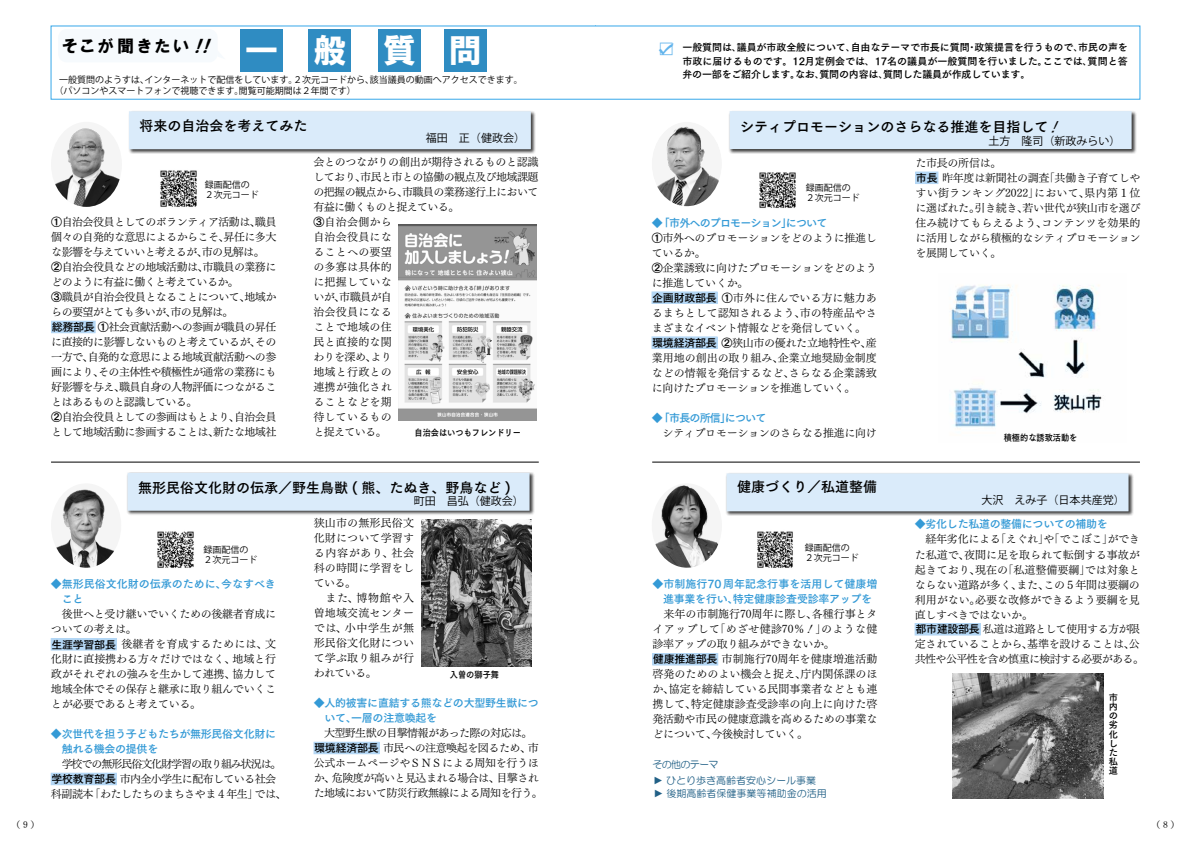
<style>
.page{position:relative;width:1191px;height:842px;background:#fff}
.page>*{position:absolute;margin:0;border:0;box-sizing:border-box;transform-origin:0 0}
.t1{font:33px "HGP Soei Kakugothic UB";color:#fff}
.t2{font:17px "HGP Soei Kakugothic UB";letter-spacing:.2em;color:#000}
.t3{font:17px "MS Gothic";color:#62b4ec}
.t4{font:14px "Tsuku Go Pro B";color:#000}
.t5{font:11px/15px "Tsuku Min Pro R";letter-spacing:-.025em;color:#000}
.t6{font:11px/15px "Tsuku Min Pro R";letter-spacing:-.05em;color:#000}
.t7{font:11px/15px "Tsuku Min Pro R";color:#000}
.t8{font:11px/15px "Tsuku Min Pro R";letter-spacing:.015em;color:#000}
.t9{font:11px/15px "Tsuku Go Pro B";letter-spacing:-.025em;color:#349ad6}
.t10{font:11px/15px "Tsuku Min Pro R";letter-spacing:-.055em;color:#000}
.t11{font:11px "Koz Go Pro";color:#000}
.t12{font:11px/15px "Tsuku Go Pro B";letter-spacing:-.005em;color:#349ad6}
.t13{font:11px "Tsuku Go Pro B";letter-spacing:-.075em;color:#349ad6}
.t14{font:11px/15px "Tsuku Go Pro B";color:#349ad6}
.t15{font:11px "Tsuku Go Pro B";color:#000}
.t16{font:10px/13.4px "Tsuku Go Pro B";letter-spacing:-.02em;color:#000;text-align:justify}
.t17{font:10px "HG Maru Gothic MPRO";color:#216086}
.t18{font:10px "HG Maru Gothic MPRO";letter-spacing:-.07em;color:#216086}
.t19{font:10px "HG Maru Gothic MPRO";color:#216086;scale:.9 1}
.t20{font:9.2px/9.2px "Tsuku Go Pro B";color:#000;text-align:justify}
.t21{font:9px/11.2px "Koz Go Pr 6 N";color:#000}
.t22{font:9px/10px "Koz Go Pro";color:#000}
.t23{font:9px "Tsuku Go Pro B";color:#000;scale:.91 1}
.t24{font:9px "Tsuku Min Pr 5 N R";color:#000}
.s1{font-style:italic}
.s2{font-family:"Tsuku Go Pro B"}
.s3{font-family:"Tsuku Go Pro D";font-style:italic}
</style>
<div class="page">
<svg style="left:595px;top:25px;width:545px;height:75px"></svg>
<hr style="left:652px;top:462px;width:488px;height:1px;background:#000">
<img style="left:759px;top:172px;width:37px;height:36px">
<div style="left:915px;top:172px;width:23px;height:12px;background:#b4d7f5"></div>
<div style="left:728px;top:110px;width:408px;height:44px;background:#000;opacity:.75"></div>
<div style="left:732px;top:114px;width:396px;height:32px;background:#daebfa"></div>
<div style="left:729px;top:111px;width:402px;height:38px;border:6px solid #daebfa"></div>
<div style="left:652px;top:292px;width:65px;height:11px;background:#b4d7f5"></div>
<div style="left:652px;top:292px;width:65px;height:12px;border:1px solid #b4d7f5"></div>
<div style="left:652px;top:337px;width:65px;height:11px;background:#b4d7f5"></div>
<div style="left:652px;top:337px;width:65px;height:12px;border:1px solid #b4d7f5"></div>
<img style="left:950px;top:284px;width:152px;height:143px">
<img style="left:757px;top:531px;width:36px;height:37px">
<div style="left:652px;top:653px;width:65px;height:12px;background:#b4d7f5"></div>
<div style="left:915px;top:623px;width:65px;height:12px;background:#b4d7f5"></div>
<div style="left:725px;top:472px;width:408px;height:44px;background:#000;opacity:.75"></div>
<div style="left:726px;top:473px;width:402px;height:38px;background:#daebfa"></div>
<img style="left:952px;top:674px;width:151px;height:125px">
<img style="left:657px;top:126px;width:62px;height:80px">
<img style="left:655px;top:484px;width:64px;height:84px">
<svg style="left:51px;top:25px;width:544px;height:75px"></svg>
<div style="left:58px;top:29px;width:160px;height:33px;background:#f6fafd;border-radius:9px"></div>
<hr style="left:51px;top:462px;width:488px;height:1px;background:#000">
<div style="left:240px;top:29px;width:43px;height:43px;background:#2f8cc2"></div>
<div style="left:308px;top:29px;width:43px;height:43px;background:#2f8cc2"></div>
<div style="left:378px;top:29px;width:43px;height:43px;background:#2f8cc2"></div>
<div style="left:444px;top:29px;width:43px;height:43px;background:#2f8cc2"></div>
<svg style="left:218px;top:50px;width:7px;height:9px"></svg>
<img style="left:157px;top:531px;width:37px;height:37px">
<div style="left:314px;top:742px;width:65px;height:12px;background:#b4d7f5"></div>
<div style="left:51px;top:639px;width:65px;height:11px;background:#b4d7f5"></div>
<div style="left:51px;top:638px;width:65px;height:12px;border:1px solid #b4d7f5"></div>
<div style="left:51px;top:773px;width:65px;height:12px;background:#b4d7f5"></div>
<div style="left:126px;top:472px;width:408px;height:44px;background:#000;opacity:.75"></div>
<div style="left:128px;top:473px;width:401px;height:38px;background:#daebfa"></div>
<img style="left:160px;top:170px;width:37px;height:37px">
<div style="left:52px;top:321px;width:43px;height:12px;background:#b4d7f5"></div>
<div style="left:128px;top:110px;width:408px;height:44px;background:#000;opacity:.75"></div>
<div style="left:129px;top:111px;width:402px;height:38px;background:#daebfa"></div>
<img style="left:421px;top:519px;width:111px;height:148px">
<img style="left:398px;top:224px;width:139px;height:197px">
<img style="left:52px;top:122px;width:69px;height:85px;border-radius:33px">
<img style="left:56px;top:489px;width:58px;height:79px">
<h1 class="t1" style="left:245px;top:34px;width:238px">一　般 質 問</h1>
<h2 class="t2" style="left:62px;top:38px;width:153px">そこが聞きたい <span class="s1">!!</span></h2>
<p class="t21" style="left:50px;top:74px;width:474px;text-indent:9px">一般質問のようすは、インターネットで配信をしています。２次元コードから、該当議員の動画へアクセスできます。　（パソコンやスマートフォンで視聴できます。閲覧可能期間は２年間です）</p>
<p class="t4" style="left:139px;top:113px;width:170px">将来の自治会を考えてみた</p>
<p class="t11" style="left:426px;top:130px;width:100px">福田　正（健政会）</p>
<p class="t22" style="left:205px;top:180px;width:56px">録画配信の<br>２次元コード</p>
<p class="t6" style="left:51px;top:213px;width:227px"><span class="s2">①</span>自治会役員としてのボランティア活動は、職員個々の自発的な意思によるからこそ、昇任に多大な影響を与えていいと考えるが、市の見解は。　<br><span class="s2">②</span>自治会役員などの地域活動は、市職員の業務にどのように有益に働くと考えているか。<br><span class="s2">③</span>職員が自治会役員となることについて、地域からの要望がとても多いが、市の見解は。<br><span class="s2">総務部長 ①</span>社会貢献活動への参画が職員の昇任に直接的に影響しないものと考えているが、その一方で、自発的な意思による地域貢献活動への参画により、その主体性や積極性が通常の業務にも好影響を与え、職員自身の人物評価につながることはあるものと認識している。<br><span class="s2">②</span>自治会役員としての参画はもとより、自治会員として地域活動に参画することは、新たな地域社</p>
<p class="t5" style="left:313px;top:153px;width:227px">会とのつながりの創出が期待されるものと認識しており、市民と市との協働の観点及び地域課題の把握の観点から、市職員の業務遂行上において有益に働くものと捉えている。<br><span class="s2">③</span>自治会側から<br>自治会役員にな<br>ることへの要望<br>の多寡は具体的<br>に把握していな<br>いが、市職員が自<br>治会役員になる<br>ことで地域の住<br>民と直接的な関<br>わりを深め、より<br>地域と行政との<br>連携が強化され<br>ることなどを期<br>待しているもの<br>と捉えている。</p>
<p class="t23" style="left:414px;top:424px;width:119px">自治会はいつもフレンドリー</p>
<p class="t24" style="left:11px;top:817px;width:30px">（ 9 ）</p>
<p class="t4" style="left:138px;top:475px;width:374px">無形民俗文化財の伝承／野生鳥獣 ( 熊、たぬき、野鳥など )</p>
<p class="t11" style="left:414px;top:494px;width:111px">町田　昌弘（健政会）</p>
<p class="t22" style="left:203px;top:545px;width:55px">録画配信の<br>２次元コード</p>
<p class="t14" style="left:51px;top:575px;width:226px">◆無形民俗文化財の伝承のために、今なすべき　こと</p>
<p class="t5" style="left:51px;top:605px;width:227px;text-indent:11px">後世へと受け継いでいくための後継者育成についての考えは。<br><span class="s2">生涯学習部長</span>後継者を育成するためには、文化財に直接携わる方々だけではなく、地域と行政がそれぞれの強みを生かして連携、協力して地域全体でその保存と継承に取り組んでいくことが必要であると考えている。</p>
<p class="t9" style="left:62px;top:725px;width:216px;text-indent:-11px">◆ 次世代を担う子どもたちが無形民俗文化財に触れる機会の提供を</p>
<p class="t10" style="left:51px;top:755px;width:237px;text-indent:11px">学校での無形民俗文化財学習の取り組み状況は。<span class="s2">学校教育部長</span> 市内全小学生に配布している社会科副読本「わたしたちのまちさやま４年生」では、</p>
<p class="t8" style="left:314px;top:514px;width:102px">狭山市の無形民俗文化財について学習する内容があり、社会科の時間に学習をしている。<br>　また、博物館や入曽地域交流センターでは、小中学生が無形民俗文化財について学ぶ取り組みが行われている。</p>
<p class="t9" style="left:324px;top:694px;width:216px;text-indent:-11px">◆ 人的被害に直結する熊などの大型野生獣について、一層の注意喚起を</p>
<p class="t6" style="left:314px;top:724px;width:231px">　大型野生獣の目撃情報があった際の対応は。<span class="s2">環境経済部長</span> 市民への注意喚起を図るため、市公式ホームページやＳＮＳによる周知を行うほか、危険度が高いと見込まれる場合は、目撃された地域において防災行政無線による周知を行う。</p>
<p class="t23" style="left:450px;top:667px;width:56px">入曽の獅子舞</p>
<h2 class="t3" style="left:658px;top:41px;width:18px">☑</h2>
<p class="t16" style="left:682px;top:40px;width:447px">一般質問は､議員が市政全般について､自由なテーマで市長に質問･政策提言を行うもので､市民の声を市政に届けるものです｡ 12月定例会では､ 17名の議員が一般質問を行いました｡ここでは､質問と答弁の一部をご紹介します｡なお､質問の内容は､質問した議員が作成しています｡</p>
<p class="t4" style="left:740px;top:114px;width:330px">シティプロモーションのさらなる推進を目指して<span class="s3">！</span></p>
<p class="t11" style="left:988px;top:134px;width:133px">土方　隆司（新政みらい）</p>
<p class="t15" style="left:986px;top:131px;width:141px">衣川　千代子（日本共産党）</p>
<p class="t22" style="left:806px;top:183px;width:55px">録画配信の<br>２次元コード</p>
<p class="t13" style="left:652px;top:213px;width:177px">◆「市外へのプロモーション」について</p>
<p class="t5" style="left:652px;top:229px;width:227px"><span class="s2">①</span>市外へのプロモーションをどのように推進しているか。<br><span class="s2">②</span>企業誘致に向けたプロモーションをどのように推進していくか。<br><span class="s2">企画財政部長 ①</span>市外に住んでいる方に魅力あるまちとして認知されるよう、市の特産品やさまざまなイベント情報などを発信していく。<span class="s2">環境経済部長 ②</span>狭山市の優れた立地特性や、産業用地の創出の取り組み、企業立地奨励金制度などの情報を発信するなど、さらなる企業誘致に向けたプロモーションを推進していく。</p>
<p class="t13" style="left:652px;top:408px;width:116px">◆「市長の所信」について</p>
<p class="t5" style="left:652px;top:424px;width:227px">　シティプロモーションのさらなる推進に向け</p>
<p class="t4" style="left:737px;top:474px;width:141px">健康づくり／私道整備</p>
<p class="t22" style="left:805px;top:543px;width:55px">録画配信の<br>２次元コード</p>
<p class="t12" style="left:652px;top:575px;width:227px">◆市制施行70周年記念行事を活用して健康増　進事業を行い、特定健康診査受診率アップを</p>
<p class="t7" style="left:652px;top:605px;width:227px">　来年の市制施行70周年に際し、各種行事とタイアップして「めざせ健診70％<span class="s1">！</span>」のような健診率アップの取り組みができないか。<br><span class="s2">健康推進部長</span> 市制施行70周年を健康増進活動啓発のためのよい機会と捉え、庁内関係課のほか、協定を締結している民間事業者などとも連携して、特定健康診査受診率の向上に向けた啓発活動や市民の健康意識を高めるための事業などについて、今後検討していく。</p>
<p class="t18" style="left:652px;top:759px;width:67px">その他のテーマ</p>
<p class="t19" style="left:653px;top:798px;width:26px;rotate:-90deg">▼ ▼</p>
<p class="t17" style="left:666px;top:788px;width:161px">後期高齢者保健事業等補助金の活用</p>
<p class="t17" style="left:666px;top:775px;width:151px">ひとり歩き高齢者安心シール事業</p>
<p class="t5" style="left:915px;top:154px;width:227px">た市長の所信は。<br><span class="s2">市長</span> 昨年度は新聞社の調査「共働き子育てしやすい街ランキング2022」において、県内第１位に選ばれた。引き続き、若い世代が狭山市を選び住み続けてもらえるよう、コンテンツを効果的に活用しながら積極的なシティプロモーションを展開していく。</p>
<p class="t23" style="left:1003px;top:430px;width:83px">積極的な誘致活動を</p>
<p class="t11" style="left:981px;top:493px;width:144px">大沢　えみ子（日本共産党）</p>
<p class="t9" style="left:915px;top:515px;width:194px">◆劣化した私道の整備についての補助を</p>
<p class="t5" style="left:915px;top:530px;width:231px">　経年劣化による「えぐれ」や「でこぼこ」ができた私道で、夜間に足を取られて転倒する事故が起きており、現在の「私道整備要綱」では対象とならない道路が多く、また、この５年間は要綱の利用がない。必要な改修ができるよう要綱を見直しすべきではないか。<br><span class="s2">都市建設部長</span> 私道は道路として使用する方が限定されていることから、基準を設けることは、公共性や公平性を含め慎重に検討する必要がある。</p>
<p class="t20" style="left:1108px;top:691px;width:10px">市内の劣化した私道</p>
<p class="t24" style="left:1151px;top:817px;width:30px">（ 8 ）</p>
</div>
